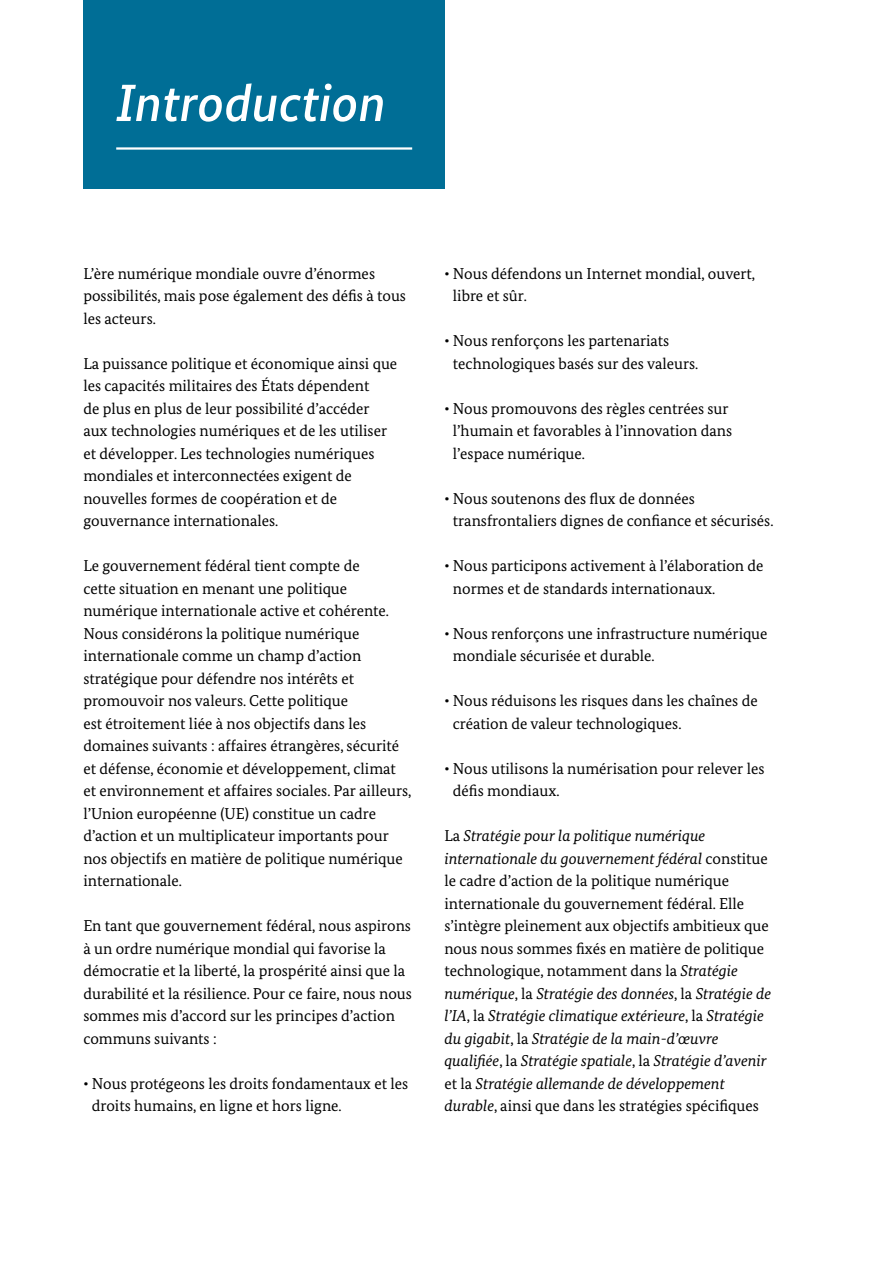
<style>
.page{position:relative;width:893px;height:1263px;background:#fff}
.page>*{position:absolute;margin:0;border:0;box-sizing:border-box;transform-origin:0 0}
.A4_Innenseiten_H1-Head_Kapitel_35_38_5{font:italic 500 52.5px "Bundes Sans";color:#fff}
.A4_Innenseiten_P-Copy_10_5_15{font:15.75px/22.5px "Bundes Serif";color:#000}
.A4_Innenseiten_P-Copy_10_5_15-2{font:italic 15.75px/22.5px "Bundes Serif";color:#000}
.s1{font-style:normal}
</style>
<div class="page">
<div style="left:83px;top:0;width:361px;height:189px;background:#006e96"></div>
<hr style="left:116px;top:147px;width:296px;height:3px;background:#fff">
<h1 class="A4_Innenseiten_H1-Head_Kapitel_35_38_5" style="left:116px;top:73px;width:271px">Introduction</h1>
<p class="A4_Innenseiten_P-Copy_10_5_15" style="left:83px;top:262px;width:324px">L’ère numérique mondiale ouvre d’énormes possibilités, mais pose également des défis à tous les acteurs.</p>
<p class="A4_Innenseiten_P-Copy_10_5_15" style="left:83px;top:352px;width:315px">La puissance politique et économique ainsi que les capacités militaires des États dépendent<br>de plus en plus de leur possibilité d’accéder aux technologies numériques et de les utiliser et développer. Les technologies numériques mondiales et interconnectées exigent de nouvelles formes de coopération et de gouvernance internationales.</p>
<p class="A4_Innenseiten_P-Copy_10_5_15" style="left:83px;top:554px;width:330px">Le gouvernement fédéral tient compte de<br>cette situation en menant une politique numérique internationale active et cohérente.<br>Nous considérons la politique numérique internationale comme un champ d’action stratégique pour défendre nos intérêts et promouvoir nos valeurs. Cette politique<br>est étroitement liée à nos objectifs dans les domaines suivants : affaires étrangères, sécurité et défense, économie et développement, climat et environnement et affaires sociales. Par ailleurs, l’Union européenne (UE) constitue un cadre d’action et un multiplicateur importants pour nos objectifs en matière de politique numérique internationale.</p>
<p class="A4_Innenseiten_P-Copy_10_5_15" style="left:83px;top:914px;width:330px">En tant que gouvernement fédéral, nous aspirons à un ordre numérique mondial qui favorise la démocratie et la liberté, la prospérité ainsi que la durabilité et la résilience. Pour ce faire, nous nous sommes mis d’accord sur les principes d’action communs suivants :</p>
<p class="A4_Innenseiten_P-Copy_10_5_15" style="left:92px;top:1072px;width:318px;text-indent:-9px">• Nous protégeons les droits fondamentaux et les droits humains, en ligne et hors ligne.</p>
<p class="A4_Innenseiten_P-Copy_10_5_15" style="left:453px;top:262px;width:304px;text-indent:-9px">• Nous défendons un Internet mondial, ouvert, libre et sûr.</p>
<p class="A4_Innenseiten_P-Copy_10_5_15" style="left:453px;top:329px;width:247px;text-indent:-9px">• Nous renforçons les partenariats technologiques basés sur des valeurs.</p>
<p class="A4_Innenseiten_P-Copy_10_5_15" style="left:453px;top:397px;width:281px;text-indent:-9px">• Nous promouvons des règles centrées sur l’humain et favorables à l’innovation dans l’espace numérique.</p>
<p class="A4_Innenseiten_P-Copy_10_5_15" style="left:453px;top:487px;width:322px;text-indent:-9px">• Nous soutenons des flux de données transfrontaliers dignes de confiance et sécurisés.</p>
<p class="A4_Innenseiten_P-Copy_10_5_15" style="left:453px;top:554px;width:312px;text-indent:-9px">• Nous participons activement à l’élaboration de normes et de standards internationaux.</p>
<p class="A4_Innenseiten_P-Copy_10_5_15" style="left:453px;top:622px;width:316px;text-indent:-9px">• Nous renforçons une infrastructure numérique mondiale sécurisée et durable.</p>
<p class="A4_Innenseiten_P-Copy_10_5_15" style="left:453px;top:689px;width:306px;text-indent:-9px">• Nous réduisons les risques dans les chaînes de création de valeur technologiques.</p>
<p class="A4_Innenseiten_P-Copy_10_5_15" style="left:453px;top:757px;width:313px;text-indent:-9px">• Nous utilisons la numérisation pour relever les défis mondiaux.</p>
<p class="A4_Innenseiten_P-Copy_10_5_15-2" style="left:444px;top:824px;width:328px"><span class="s1">La</span> Stratégie pour la politique numérique internationale du gouvernement fédéral <span class="s1">constitue le cadre d’action de la politique numérique internationale du gouvernement fédéral. Elle s’intègre pleinement aux objectifs ambitieux que nous nous sommes fixés en matière de politique technologique, notamment dans la</span> Stratégie numérique<span class="s1">, la</span> Stratégie des données<span class="s1">, la</span> Stratégie de l’IA<span class="s1">, la</span> Stratégie climatique extérieure<span class="s1">, la</span> Stratégie du gigabit<span class="s1">, la</span> Stratégie de la main-d’œuvre qualifiée<span class="s1">, la</span> Stratégie spatiale<span class="s1">, la</span> Stratégie d’avenir <span class="s1">et la</span> Stratégie allemande de développement durable<span class="s1">, ainsi que dans les stratégies spécifiques</span></p>
</div>
